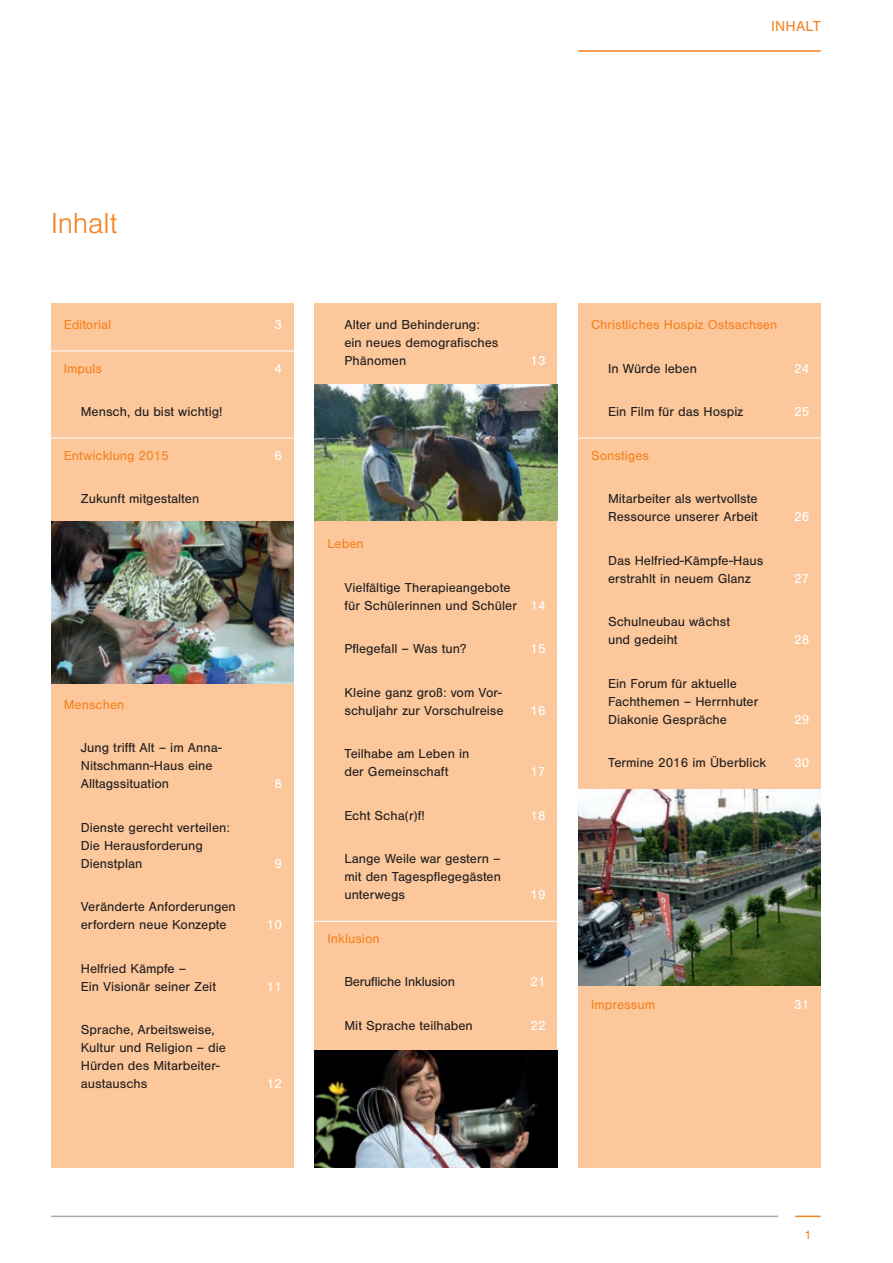
<style>
.page{position:relative;width:893px;height:1263px;background:#fff}
.page>*{position:absolute;margin:0;border:0;box-sizing:border-box;transform-origin:0 0}
.t1{font:300 30px "Nimbus San";letter-spacing:-.005em;color:#f58220}
.t2{font:15px "Nimbus San";letter-spacing:.015em;color:#f58220}
.t3{font:13.5px/18px "Nimbus San";color:#231f20}
.t4{font:13.5px "Nimbus San";color:#f58220}
.t5{font:13.5px "Nimbus San";color:#fff}
.t6{font:13.5px "Nimbus San";letter-spacing:-.02em;color:#231f20}
.t7{font:12.75px "Nimbus San";color:#f58220}
.s1{color:#fff}
</style>
<div class="page">
<div style="left:578px;top:303px;width:243px;height:864px;background:#fcc89b"></div>
<div style="left:315px;top:303px;width:242px;height:864px;background:#fcc89b"></div>
<div style="left:51px;top:303px;width:242px;height:864px;background:#fcc89b"></div>
<hr style="left:578px;top:438px;width:243px;height:1px;background:#fff">
<hr style="left:315px;top:921px;width:242px;height:1px;background:#fff">
<hr style="left:51px;top:351px;width:242px;height:1px;background:#fff">
<hr style="left:51px;top:438px;width:242px;height:1px;background:#fff">
<hr style="left:51px;top:1215px;width:727px;height:2px;background:#a8a9ad">
<hr style="left:795px;top:1215px;width:26px;height:2px;background:#f58220">
<img style="left:578px;top:789px;width:243px;height:197px">
<img style="left:51px;top:521px;width:242px;height:162px">
<img style="left:315px;top:385px;width:242px;height:135px">
<img style="left:315px;top:1051px;width:242px;height:116px">
<hr style="left:578px;top:50px;width:243px;height:2px;background:#f58220">
<p class="t2" style="left:771px;top:18px;width:51px">INHALT</p>
<h1 class="t1" style="left:51px;top:207px;width:68px">Inhalt</h1>
<p class="t4" style="left:64px;top:317px;width:49px">Editorial</p>
<p class="t5" style="left:274px;top:317px;width:9px">3</p>
<p class="t4" style="left:64px;top:361px;width:40px">Impuls</p>
<p class="t5" style="left:274px;top:361px;width:9px">4</p>
<p class="t3" style="left:81px;top:403px;width:143px">Mensch, du bist wichtig!</p>
<p class="t4" style="left:64px;top:448px;width:107px">Entwicklung 2015</p>
<p class="t5" style="left:274px;top:448px;width:9px">6</p>
<p class="t3" style="left:81px;top:490px;width:120px">Zukunft mitgestalten</p>
<p class="t4" style="left:64px;top:697px;width:62px">Menschen</p>
<p class="t3" style="left:81px;top:739px;width:142px">Jung trifft Alt – im Anna-<br>Nitschmann-Haus eine<br>Alltagssituation</p>
<p class="t3" style="left:81px;top:818px;width:151px">Dienste gerecht verteilen:<br>Die Herausforderung<br>Dienstplan</p>
<p class="t3" style="left:81px;top:898px;width:157px">Veränderte Anforderungen erfordern neue Konzepte</p>
<p class="t3" style="left:81px;top:959px;width:137px">Helfried Kämpfe –<br>Ein Visionär seiner Zeit</p>
<p class="t3" style="left:81px;top:1021px;width:147px">Sprache, Arbeitsweise,<br>Kultur und Religion – die<br>Hürden des Mitarbeiter&shy;austauschs</p>
<p class="t5" style="left:274px;top:776px;width:9px">8</p>
<p class="t5" style="left:274px;top:856px;width:9px">9</p>
<p class="t5" style="left:267px;top:917px;width:17px">10</p>
<p class="t5" style="left:267px;top:979px;width:17px">11</p>
<p class="t5" style="left:267px;top:1076px;width:17px">12</p>
<p class="t3" style="left:344px;top:316px;width:156px">Alter und Behinderung: ein neues demografisches<br>Phänomen</p>
<p class="t5" style="left:531px;top:353px;width:17px">13</p>
<p class="t4" style="left:327px;top:536px;width:38px">Leben</p>
<p class="t3" style="left:344px;top:579px;width:203px">Vielfältige Therapieangebote<br>für Schülerinnen und Schüler <span class="s1">14</span></p>
<p class="t3" style="left:344px;top:640px;width:124px">Pflegefall – Was tun?</p>
<p class="t5" style="left:531px;top:641px;width:17px">15</p>
<p class="t3" style="left:344px;top:684px;width:161px">Kleine ganz groß: vom Vor&shy;schuljahr zur Vorschulreise</p>
<p class="t5" style="left:531px;top:703px;width:17px">16</p>
<p class="t3" style="left:344px;top:745px;width:126px">Teilhabe am Leben in der Gemeinschaft</p>
<p class="t5" style="left:531px;top:764px;width:17px">17</p>
<p class="t3" style="left:344px;top:807px;width:82px">Echt Scha(r)f!</p>
<p class="t5" style="left:531px;top:808px;width:17px">18</p>
<p class="t3" style="left:344px;top:850px;width:158px;text-align:justify">Lange Weile war gestern – mit den Tagespflegegästen unterwegs</p>
<p class="t5" style="left:531px;top:887px;width:17px">19</p>
<p class="t4" style="left:327px;top:931px;width:54px">Inklusion</p>
<p class="t6" style="left:344px;top:974px;width:112px">Berufliche Inklusion</p>
<p class="t5" style="left:531px;top:974px;width:17px">21</p>
<p class="t3" style="left:344px;top:1017px;width:130px">Mit Sprache teilhaben</p>
<p class="t5" style="left:531px;top:1018px;width:17px">22</p>
<p class="t4" style="left:591px;top:317px;width:188px">Christliches Hospiz Ostsachsen</p>
<p class="t3" style="left:608px;top:359px;width:90px">In Würde leben</p>
<p class="t5" style="left:794px;top:361px;width:17px">24</p>
<p class="t3" style="left:608px;top:403px;width:137px">Ein Film für das Hospiz</p>
<p class="t5" style="left:794px;top:404px;width:17px">25</p>
<p class="t4" style="left:591px;top:448px;width:59px">Sonstiges</p>
<p class="t3" style="left:608px;top:490px;width:151px">Mitarbeiter als wertvollste<br>Ressource unserer Arbeit</p>
<p class="t5" style="left:794px;top:509px;width:17px">26</p>
<p class="t3" style="left:608px;top:551px;width:157px">Das Helfried-Kämpfe-Haus erstrahlt in neuem Glanz</p>
<p class="t3" style="left:608px;top:613px;width:123px">Schulneubau wächst und gedeiht</p>
<p class="t3" style="left:608px;top:674px;width:152px">Ein Forum für aktuelle<br>Fachthemen – Herrnhuter<br>Diakonie Gespräche</p>
<p class="t5" style="left:794px;top:571px;width:17px">27</p>
<p class="t5" style="left:794px;top:632px;width:17px">28</p>
<p class="t5" style="left:794px;top:712px;width:17px">29</p>
<p class="t3" style="left:608px;top:754px;width:160px">Termine 2016 im Überblick</p>
<p class="t5" style="left:794px;top:755px;width:17px">30</p>
<p class="t4" style="left:591px;top:997px;width:66px">Impressum</p>
<p class="t5" style="left:794px;top:997px;width:17px">31</p>
<p class="t7" style="left:804px;top:1228px;width:9px">1</p>
</div>
